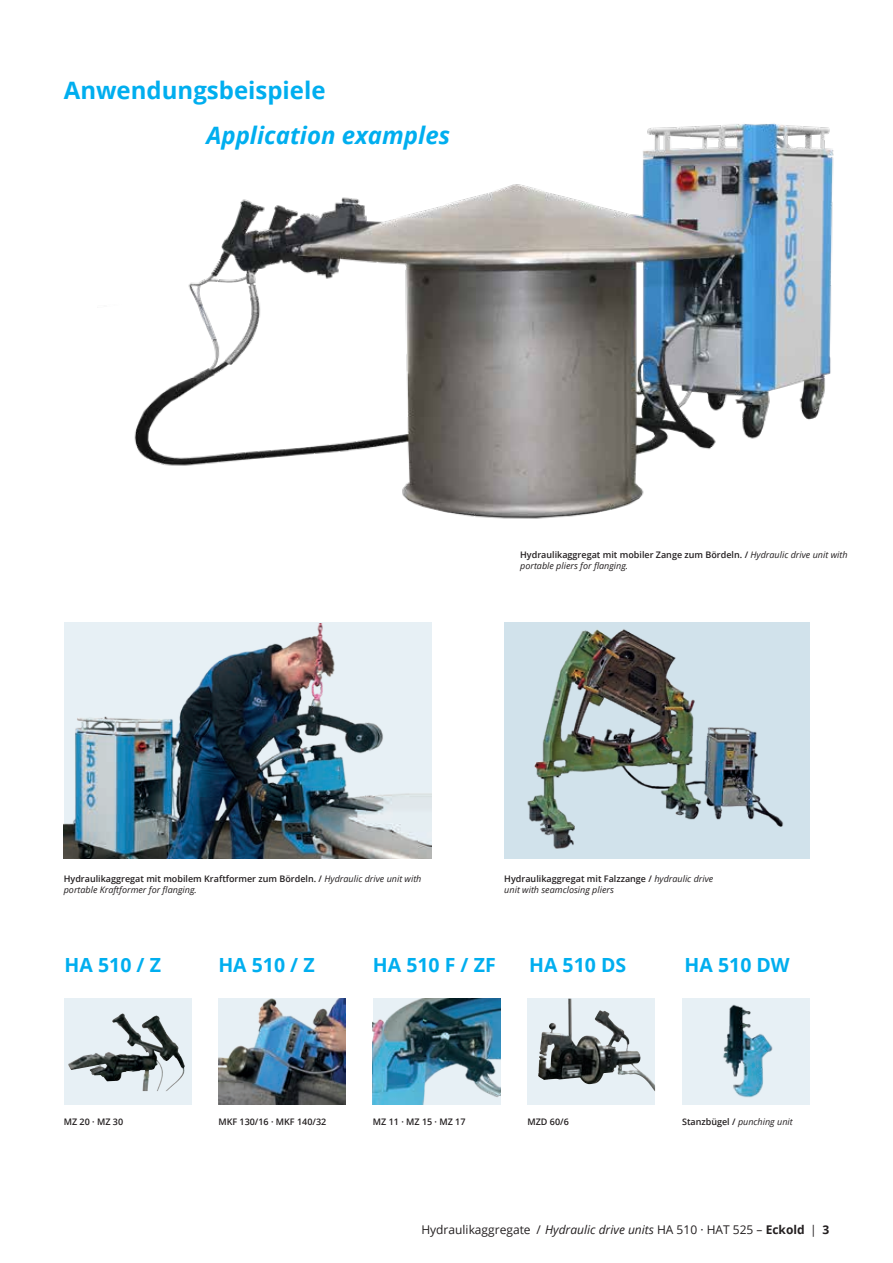
<style>
.page{position:relative;width:893px;height:1263px;background:#fff}
.page>*{position:absolute;margin:0;border:0;box-sizing:border-box;transform-origin:0 0}
.t1{font:700 24px "Open Sans";color:#00aeef}
.t2{font:italic 700 24px "Open Sans";color:#00aeef}
.t3{font:700 19.5px "Open Sans";color:#00aeef}
.t4{font:12px "Open Sans";color:#231f20}
.t5{font:italic 9px/10.8px "Open Sans";color:#231f20}
.t6{font:600 9px "Open Sans";color:#231f20}
.s1{font-weight:600;font-style:normal}
.s2{font-style:italic}
.s3{font-weight:700}
</style>
<div class="page">
<svg style="left:64px;top:998px;width:127px;height:106px;background:#c1c9cc"></svg>
<img style="left:112px;top:1013px;width:15px;height:20px">
<img style="left:218px;top:998px;width:128px;height:106px">
<svg style="left:527px;top:998px;width:128px;height:106px;background:#b2b9bc"></svg>
<img style="left:549px;top:999px;width:20px;height:37px">
<img style="left:373px;top:998px;width:127px;height:106px">
<div style="left:682px;top:998px;width:128px;height:106px;background:#e7f0f5"></div>
<img style="left:723px;top:1004px;width:50px;height:94px">
<img style="left:64px;top:624px;width:368px;height:234px">
<div style="left:504px;top:622px;width:306px;height:236px;background:#d1e2eb"></div>
<img style="left:527px;top:629px;width:257px;height:220px">
<img style="left:134px;top:123px;width:700px;height:396px">
<h1 class="t1" style="left:64px;top:74px;width:263px">Anwendungsbeispiele</h1>
<h1 class="t2" style="left:206px;top:119px;width:245px">Application examples</h1>
<p class="t5" style="left:520px;top:549px;width:329px"><span class="s1">Hydraulikaggregat mit mobiler Zange zum Bördeln. /</span> Hydraulic drive unit with portable pliers for flanging.</p>
<p class="t5" style="left:64px;top:873px;width:359px"><span class="s1">Hydraulikaggregat mit mobilem Kraftformer zum Bördeln. /</span> Hydraulic drive unit with portable Kraftformer for flanging.</p>
<p class="t5" style="left:504px;top:873px;width:210px"><span class="s1">Hydraulikaggregat mit Falzzange /</span> hydraulic drive unit with seamclosing pliers</p>
<h2 class="t3" style="left:65px;top:951px;width:98px">HA 510 / Z</h2>
<h2 class="t3" style="left:218px;top:951px;width:98px">HA 510 / Z</h2>
<h2 class="t3" style="left:529px;top:951px;width:99px">HA 510 DS</h2>
<h2 class="t3" style="left:685px;top:951px;width:107px">HA 510 DW</h2>
<h2 class="t3" style="left:373px;top:951px;width:124px">HA 510 F / ZF</h2>
<p class="t6" style="left:64px;top:1116px;width:61px">MZ 20 · MZ 30</p>
<p class="t6" style="left:218px;top:1116px;width:109px">MKF 130/16 · MKF 140/32</p>
<p class="t6" style="left:373px;top:1116px;width:94px">MZ 11 · MZ 15 · MZ 17</p>
<p class="t6" style="left:527px;top:1116px;width:43px">MZD 60/6</p>
<p class="t5" style="left:682px;top:1116px;width:112px"><span class="s1">Stanzbügel /</span> punching unit</p>
<h3 class="t4" style="left:421px;top:1221px;width:409px">Hydraulikaggregate / <span class="s2">Hydraulic drive units</span> HA 510 · HAT 525 – <span class="s3">Eckold</span> | <span class="s3">3</span></h3>
</div>
